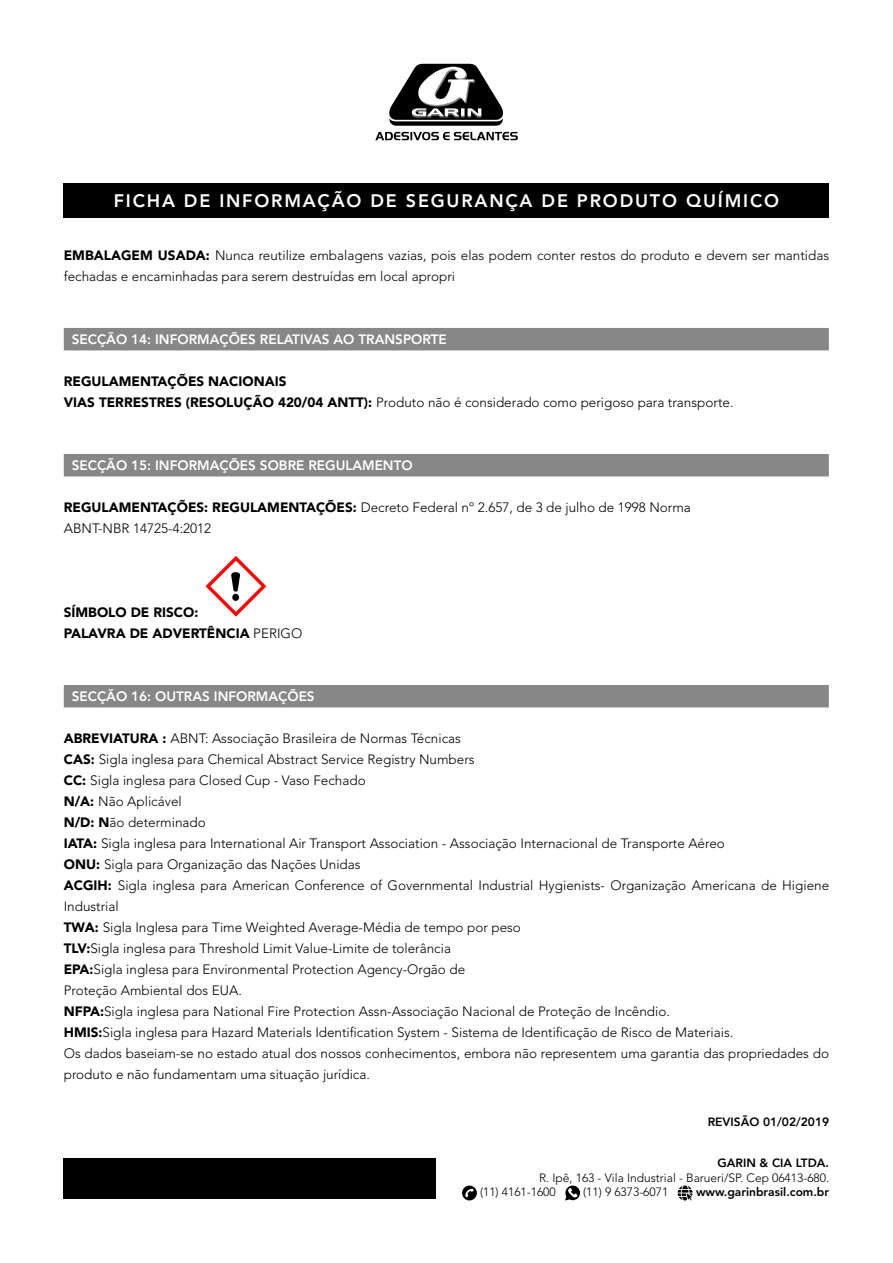
<style>
.page{position:relative;width:893px;height:1263px;background:#fff}
.page>*{position:absolute;margin:0;border:0;box-sizing:border-box;transform-origin:0 0}
.t1{font:800 18px "Avenir LT Std";letter-spacing:.1em;color:#fff}
.t2{font:300 13.5px/21px "Avenir LT Std";color:#000}
.t3{font:900 13.5px/21px "Avenir LT Std";color:#000}
.t4{font:800 13.5px "Avenir LT Std";color:#fff}
.t5{font:300 12px/14.4px "Avenir LT Std";color:#000}
.t6{font:800 12px "Avenir";color:#000}
.t7{font:800 12px "Avenir LT Std";color:#000}
.s1{font-weight:900}
.s2{font-weight:300}
</style>
<div class="page">
<svg style="left:462px;top:1185px;width:15px;height:15px"></svg>
<svg style="left:565px;top:1185px;width:15px;height:15px"></svg>
<svg style="left:678px;top:1185px;width:14px;height:15px"></svg>
<svg style="left:375px;top:132px;width:143px;height:8px"></svg>
<svg style="left:389px;top:64px;width:114px;height:62px"></svg>
<div style="left:64px;top:183px;width:765px;height:35px;background:#000"></div>
<div style="left:64px;top:1158px;width:372px;height:41px;background:#000"></div>
<div style="left:64px;top:328px;width:765px;height:22px;background:#878787"></div>
<div style="left:64px;top:454px;width:765px;height:22px;background:#878787"></div>
<div style="left:64px;top:685px;width:765px;height:22px;background:#878787"></div>
<svg style="left:205px;top:556px;width:61px;height:61px"></svg>
<h1 class="t1" style="left:114px;top:190px;width:667px">FICHA DE INFORMAÇÃO DE SEGURANÇA DE PRODUTO QUÍMICO</h1>
<p class="t2" style="left:64px;top:245px;width:767px"><span class="s1">EMBALAGEM USADA:</span> Nunca reutilize embalagens vazias, pois elas podem conter restos do produto e devem ser mantidas fechadas e encaminhadas para serem destruídas em local apropri</p>
<p class="t4" style="left:72px;top:331px;width:376px">SECÇÃO 14: INFORMAÇÕES RELATIVAS AO TRANSPORTE</p>
<p class="t3" style="left:64px;top:370px;width:671px">REGULAMENTAÇÕES NACIONAIS<br>VIAS TERRESTRES (RESOLUÇÃO 420/04 ANTT): <span class="s2">Produto não é considerado como perigoso para transporte.</span></p>
<p class="t4" style="left:72px;top:457px;width:342px">SECÇÃO 15: INFORMAÇÕES SOBRE REGULAMENTO</p>
<p class="t2" style="left:64px;top:497px;width:629px"><span class="s1">REGULAMENTAÇÕES: REGULAMENTAÇÕES:</span> Decreto Federal nº 2.657, de 3 de julho de 1998 Norma<br>ABNT-NBR 14725-4:2012</p>
<p class="t3" style="left:64px;top:601px;width:240px">SÍMBOLO DE RISCO:<br>PALAVRA DE ADVERTÊNCIA <span class="s2">PERIGO</span></p>
<p class="t4" style="left:72px;top:688px;width:244px">SECÇÃO 16: OUTRAS INFORMAÇÕES</p>
<p class="t2" style="left:64px;top:728px;width:767px"><span class="s1">ABREVIATURA :</span> ABNT: Associação Brasileira de Normas Técnicas<br><span class="s1">CAS:</span> Sigla inglesa para Chemical Abstract Service Registry Numbers<br><span class="s1">CC:</span> Sigla inglesa para Closed Cup - Vaso Fechado<br><span class="s1">N/A:</span> Não Aplicável<br><span class="s1">N/D: N</span>ão determinado<br><span class="s1">IATA:</span> Sigla inglesa para International Air Transport Association - Associação Internacional de Transporte Aéreo<br><span class="s1">ONU:</span> Sigla para Organização das Nações Unidas<br><span class="s1">ACGIH:</span> Sigla inglesa para American Conference of Governmental Industrial Hygienists- Organização Americana de Higiene Industrial<br><span class="s1">TWA:</span> Sigla Inglesa para Time Weighted Average-Média de tempo por peso<br><span class="s1">TLV:</span>Sigla inglesa para Threshold Limit Value-Limite de tolerância<br><span class="s1">EPA:</span>Sigla inglesa para Environmental Protection Agency-Orgão de<br>Proteção Ambiental dos EUA.<br><span class="s1">NFPA:</span>Sigla inglesa para National Fire Protection Assn-Associação Nacional de Proteção de Incêndio.<br><span class="s1">HMIS:</span>Sigla inglesa para Hazard Materials Identification System - Sistema de Identificação de Risco de Materiais.<br>Os dados baseiam-se no estado atual dos nossos conhecimentos, embora não representem uma garantia das propriedades do produto e não fundamentam uma situação jurídica.</p>
<p class="t6" style="left:708px;top:1113px;width:123px">REVISÃO 01/02/2019</p>
<p class="t6" style="left:718px;top:1154px;width:113px">GARIN &amp; CIA LTDA.</p>
<p class="t5" style="left:480px;top:1170px;width:351px;text-indent:59px">R. Ipê, 163 - Vila Industrial - Barueri/SP. Cep 06413-680. (11) 4161-1600</p>
<p class="t5" style="left:583px;top:1185px;width:87px">(11) 9 6373-6071</p>
<p class="t7" style="left:696px;top:1185px;width:135px">www.garinbrasil.com.br</p>
</div>
